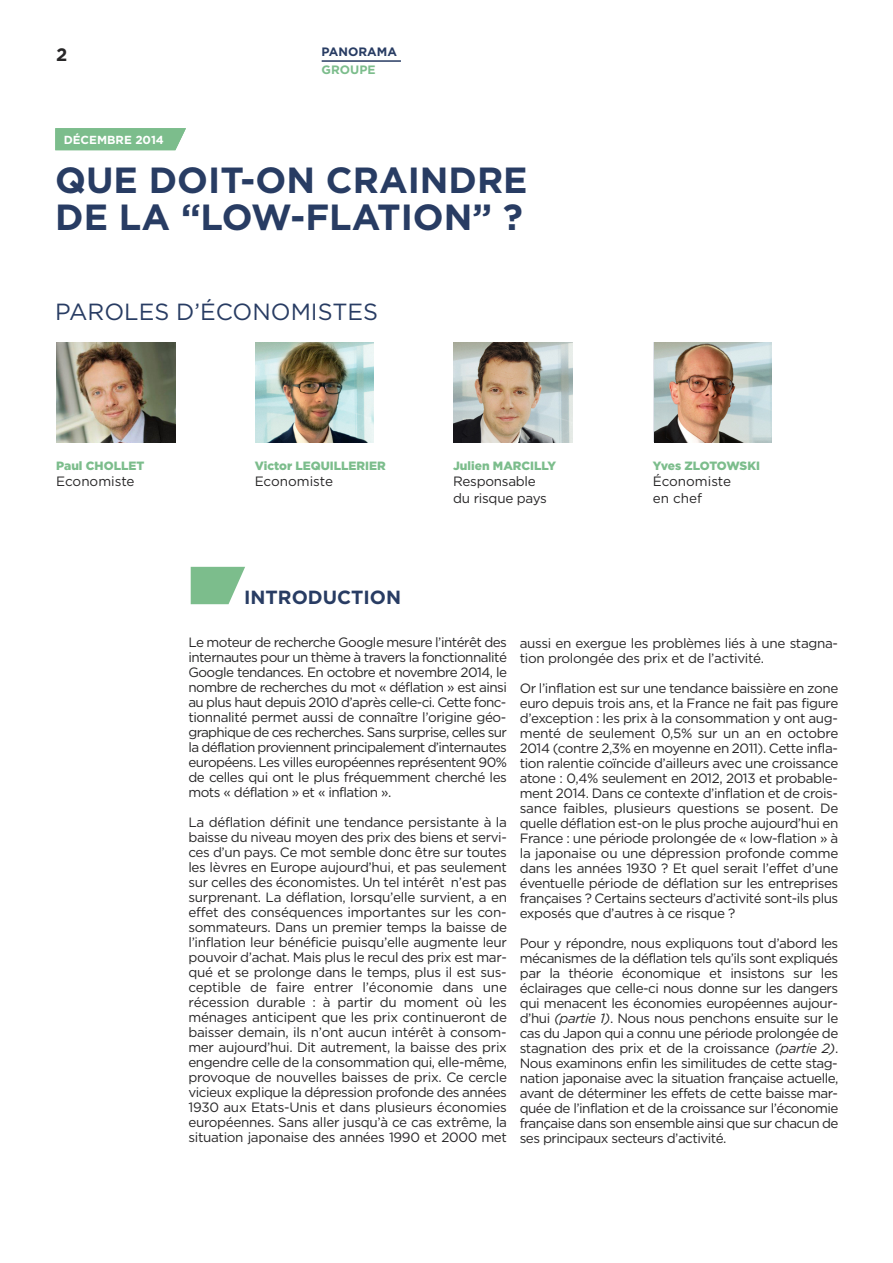
<style>
.page{position:relative;width:893px;height:1263px;background:#fff}
.page>*{position:absolute;margin:0;border:0;box-sizing:border-box;transform-origin:0 0}
.t1{font:700 36.3px/36.8px "Gotham";color:#283c63}
.t2{font:23.4px "Gotham";color:#283c63}
.t3{font:700 19.05px "Gotham";color:#283c63}
.t4{font:700 18px "Gotham";color:#272627}
.t5{font:13.5px/15px "Gotham";letter-spacing:-.025em;color:#272627;text-align:justify}
.t6{font:13.5px/16.5px "Gotham";color:#272627}
.t7{font:700 12.15px "Gotham";color:#283c63}
.t8{font:700 12.15px "Gotham";color:#7cbd8c}
.t9{font:900 12px "Gotham";color:#7cbd8c}
.t10{font:900 12px "Gotham";letter-spacing:-.03em;color:#7cbd8c}
.t11{font:700 11.7px "Gotham";color:#fff}
.s1{font-style:italic}
</style>
<div class="page">
<div style="left:55px;top:128px;width:131px;height:22px;background:#7cbd8c"></div>
<hr style="left:322px;top:60px;width:79px;height:2px;background:#283c63">
<img style="left:56px;top:343px;width:119px;height:99px">
<img style="left:255px;top:343px;width:118px;height:99px">
<img style="left:453px;top:343px;width:120px;height:99px">
<img style="left:654px;top:343px;width:117px;height:99px">
<svg style="left:191px;top:567px;width:54px;height:37px;background:#8fc69d"></svg>
<h3 class="t4" style="left:56px;top:44px;width:13px">2</h3>
<p class="t7" style="left:322px;top:44px;width:77px">PANORAMA</p>
<p class="t8" style="left:322px;top:62px;width:56px">GROUPE</p>
<p class="t11" style="left:64px;top:133px;width:102px">DÉCEMBRE 2014</p>
<h1 class="t1" style="left:55px;top:162px;width:474px">QUE DOIT-ON CRAINDRE<br>DE LA “LOW-FLATION” ?</h1>
<h2 class="t2" style="left:55px;top:298px;width:324px">PAROLES D’ÉCONOMISTES</h2>
<p class="t9" style="left:56px;top:459px;width:90px">Paul CHOLLET</p>
<p class="t6" style="left:56px;top:473px;width:80px">Economiste</p>
<p class="t9" style="left:255px;top:459px;width:132px">Victor LEQUILLERIER</p>
<p class="t6" style="left:255px;top:473px;width:80px">Economiste</p>
<h3 class="t3" style="left:244px;top:586px;width:158px">INTRODUCTION</h3>
<p class="t9" style="left:453px;top:459px;width:104px">Julien MARCILLY</p>
<p class="t5" style="left:453px;top:473px;width:95px;line-height:16.5px">Responsable du risque pays</p>
<p class="t10" style="left:653px;top:459px;width:109px">Yves ZLOTOWSKI</p>
<p class="t6" style="left:653px;top:473px;width:80px">Économiste en chef</p>
<p class="t5" style="left:188px;top:635px;width:320px">Le moteur de recherche Google mesure l’intérêt des internautes pour un thème à travers la fonctionnalité Google tendances. En octobre et novembre 2014, le nombre de recherches du mot « déflation » est ainsi au plus haut depuis 2010 d’après celle-ci. Cette fonc&shy;tionnalité permet aussi de connaître l’origine géo&shy;graphique de ces recherches. Sans surprise, celles sur la déflation proviennent principalement d’internautes européens. Les villes européennes représentent 90% de celles qui ont le plus fréquemment cherché les mots « déflation » et « inflation ».</p>
<p class="t5" style="left:188px;top:815px;width:320px">La déflation définit une tendance persistante à la baisse du niveau moyen des prix des biens et servi&shy;ces d’un pays. Ce mot semble donc être sur toutes les lèvres en Europe aujourd’hui, et pas seulement sur celles des économistes. Un tel intérêt n’est pas surprenant. La déflation, lorsqu’elle survient, a en effet des conséquences importantes sur les con&shy;sommateurs. Dans un premier temps la baisse de l’inflation leur bénéficie puisqu’elle augmente leur pouvoir d’achat. Mais plus le recul des prix est mar&shy;qué et se prolonge dans le temps, plus il est sus&shy;ceptible de faire entrer l’économie dans une récession durable : à partir du moment où les ménages anticipent que les prix continueront de baisser demain, ils n’ont aucun intérêt à consom&shy;mer aujourd’hui. Dit autrement, la baisse des prix engendre celle de la consommation qui, elle-même, provoque de nouvelles baisses de prix. Ce cercle vicieux explique la dépression profonde des années 1930 aux Etats-Unis et dans plusieurs économies européennes. Sans aller jusqu’à ce cas extrême, la situation japonaise des années 1990 et 2000 met</p>
<p class="t5" style="left:520px;top:636px;width:320px">aussi en exergue les problèmes liés à une stagna&shy;tion prolongée des prix et de l’activité.</p>
<p class="t5" style="left:520px;top:681px;width:320px">Or l’inflation est sur une tendance baissière en zone euro depuis trois ans, et la France ne fait pas figure d’exception : les prix à la consommation y ont aug&shy;menté de seulement 0,5% sur un an en octobre 2014 (contre 2,3% en moyenne en 2011). Cette infla&shy;tion ralentie coïncide d’ailleurs avec une croissance atone : 0,4% seulement en 2012, 2013 et probable&shy;ment 2014. Dans ce contexte d’inflation et de crois&shy;sance faibles, plusieurs questions se posent. De quelle déflation est-on le plus proche aujourd’hui en France : une période prolongée de « low-flation » à la japonaise ou une dépression profonde comme dans les années 1930 ? Et quel serait l’effet d’une éventuelle période de déflation sur les entreprises françaises ? Certains secteurs d’activité sont-ils plus exposés que d’autres à ce risque ?</p>
<p class="t5" style="left:520px;top:936px;width:320px">Pour y répondre, nous expliquons tout d’abord les mécanismes de la déflation tels qu’ils sont expliqués par la théorie économique et insistons sur les éclairages que celle-ci nous donne sur les dangers qui menacent les économies européennes aujour&shy;d’hui <span class="s1">(partie 1)</span>. Nous nous penchons ensuite sur le cas du Japon qui a connu une période prolongée de stagnation des prix et de la croissance <span class="s1">(partie 2)</span>.<br>Nous examinons enfin les similitudes de cette stag&shy;nation japonaise avec la situation française actuelle, avant de déterminer les effets de cette baisse mar&shy;quée de l’inflation et de la croissance sur l’économie française dans son ensemble ainsi que sur chacun de ses principaux secteurs d’activité.</p>
</div>
